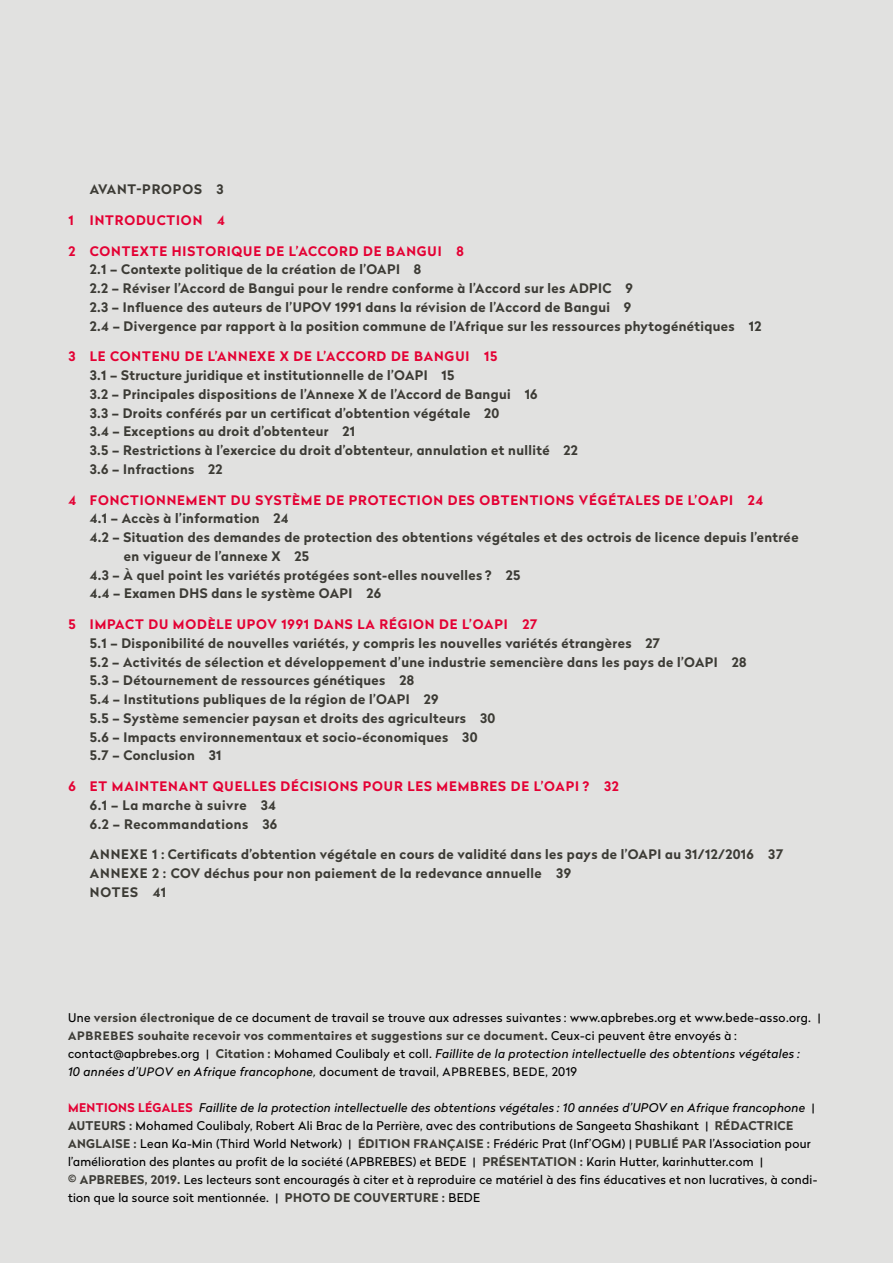
<style>
.page{position:relative;width:893px;height:1263px;background:#e1e1e0}
.page>*{position:absolute;margin:0;border:0;box-sizing:border-box;transform-origin:0 0}
.t1{font:700 13.2px "Radikal";letter-spacing:.03em;color:#3c3b35}
.t2{font:700 13.2px "Radikal";letter-spacing:.065em;color:#e40134}
.t3{font:700 13.2px "Radikal";letter-spacing:.065em;color:#3c3b35}
._03_Lauftext_oE{font:12px/18px "Radikal";letter-spacing:.025em;color:#000}
.s1{font-weight:700;color:#3c3b35}
.s2{font-weight:700;font-size:11.7px;color:#3c3b35}
.s3{font-style:italic}
.s4{font-style:italic;font-size:11.7px}
.s5{font-size:11.7px}
.s6{font-weight:700;color:#e40134}
</style>
<div class="page">
<p class="t3" style="left:90px;top:180px;width:135px">AVANT-PROPOS 3</p>
<p class="t2" style="left:69px;top:211px;width:158px">1 INTRODUCTION 4</p>
<p class="t2" style="left:69px;top:241px;width:397px">2 CONTEXTE HISTORIQUE DE L’ACCORD DE BANGUI 8</p>
<p class="t1" style="left:90px;top:260px;width:333px">2.1 – Contexte politique de la création de l’OAPI 8</p>
<p class="t1" style="left:90px;top:279px;width:544px">2.2 – Réviser l’Accord de Bangui pour le rendre conforme à l’Accord sur les ADPIC 9</p>
<p class="t1" style="left:90px;top:298px;width:543px">2.3 – Influence des auteurs de l’UPOV 1991 dans la révision de l’Accord de Bangui 9</p>
<p class="t1" style="left:90px;top:316px;width:673px">2.4 – Divergence par rapport à la position commune de l’Afrique sur les ressources phytogénétiques 12</p>
<p class="t2" style="left:69px;top:347px;width:430px">3 LE CONTENU DE L’ANNEXE X DE L’ACCORD DE BANGUI 15</p>
<p class="t1" style="left:90px;top:366px;width:366px">3.1 – Structure juridique et institutionnelle de l’OAPI 15</p>
<p class="t1" style="left:90px;top:385px;width:449px">3.2 – Principales dispositions de l’Annexe X de l’Accord de Bangui 16</p>
<p class="t1" style="left:90px;top:403px;width:411px">3.3 – Droits conférés par un certificat d’obtention végétale 20</p>
<p class="t1" style="left:90px;top:422px;width:267px">3.4 – Exceptions au droit d’obtenteur 21</p>
<p class="t1" style="left:90px;top:441px;width:489px">3.5 – Restrictions à l’exercice du droit d’obtenteur, annulation et nullité 22</p>
<p class="t1" style="left:90px;top:460px;width:134px">3.6 – Infractions 22</p>
<p class="t2" style="left:69px;top:490px;width:696px">4 FONCTIONNEMENT DU SYSTÈME DE PROTECTION DES OBTENTIONS VÉGÉTALES DE L’OAPI 24</p>
<p class="t1" style="left:90px;top:509px;width:200px">4.1 – Accès à l’information 24</p>
<p class="t1" style="left:90px;top:528px;width:710px">4.2 – Situation des demandes de protection des obtentions végétales et des octrois de licence depuis l’entrée</p>
<p class="t1" style="left:124px;top:547px;width:187px">en vigueur de l’annexe X 25</p>
<p class="t1" style="left:90px;top:565px;width:432px">4.3 – À quel point les variétés protégées sont-elles nouvelles ? 25</p>
<p class="t1" style="left:90px;top:584px;width:293px">4.4 – Examen DHS dans le système OAPI 26</p>
<p class="t2" style="left:69px;top:615px;width:470px">5 IMPACT DU MODÈLE UPOV 1991 DANS LA RÉGION DE L’OAPI 27</p>
<p class="t1" style="left:90px;top:634px;width:572px">5.1 – Disponibilité de nouvelles variétés, y compris les nouvelles variétés étrangères 27</p>
<p class="t1" style="left:90px;top:652px;width:658px">5.2 – Activités de sélection et développement d’une industrie semencière dans les pays de l’OAPI 28</p>
<p class="t1" style="left:90px;top:671px;width:326px">5.3 – Détournement de ressources génétiques 28</p>
<p class="t1" style="left:90px;top:690px;width:350px">5.4 – Institutions publiques de la région de l’OAPI 29</p>
<p class="t1" style="left:90px;top:709px;width:407px">5.5 – Système semencier paysan et droits des agriculteurs 30</p>
<p class="t1" style="left:90px;top:727px;width:389px">5.6 – Impacts environnementaux et socio-économiques 30</p>
<p class="t1" style="left:90px;top:746px;width:133px">5.7 – Conclusion 31</p>
<p class="t2" style="left:69px;top:777px;width:552px">6 ET MAINTENANT QUELLES DÉCISIONS POUR LES MEMBRES DE L’OAPI ? 32</p>
<p class="t1" style="left:90px;top:796px;width:187px">6.1 – La marche à suivre 34</p>
<p class="t1" style="left:90px;top:814px;width:189px">6.2 – Recommandations 36</p>
<p class="t1" style="left:90px;top:845px;width:695px">ANNEXE 1 : Certificats d’obtention végétale en cours de validité dans les pays de l’OAPI au 31/12/2016 37</p>
<p class="t1" style="left:90px;top:864px;width:483px">ANNEXE 2 : COV déchus pour non paiement de la redevance annuelle 39</p>
<p class="t1" style="left:90px;top:883px;width:78px">NOTES 41</p>
<p class="_03_Lauftext_oE" style="left:68px;top:1008px;width:754px">Une <span class="s1">version électroniqu</span>e de ce document de travail se trouve aux adresses suivantes : www.apbrebes.org et www.bede-asso.org. | <span class="s2">APBREBES</span> <span class="s1">souhaite recevoir vos commentaires et suggestions sur ce document.</span> Ceux-ci peuvent être envoyés à : contact@apbrebes.org | <span class="s1">Citation :</span> Mohamed Coulibaly et coll. <span class="s3">Faillite de la protection intellectuelle des obtentions végétales :<br>10 années d’</span><span class="s4">UPOV</span> <span class="s3">en Afrique francophone,</span> document de travail, <span class="s5">APBREBES</span>, <span class="s5">BEDE</span>, 2019</p>
<p class="_03_Lauftext_oE" style="left:68px;top:1098px;width:750px"><span class="s6">MENTIONS LÉGALES</span> <span class="s3">Faillite de la protection intellectuelle des obtentions végétales : 10 années d’UPOV en Afrique francophone</span> | <span class="s1">AUTEURS :</span> Mohamed Coulibaly, Robert Ali Brac de la Perrière, avec des contributions de Sangeeta Shashikant | <span class="s1">RÉDACTRICE ANGLAISE :</span> Lean Ka-Min (Third World Network) | <span class="s1">ÉDITION FRANÇAISE :</span> Frédéric Prat (Inf’OGM) | <span class="s1">PUBLIÉ PAR</span> l’Association pour l’amélioration des plantes au profit de la société (APBREBES) et BEDE | <span class="s1">PRÉSENTATION :</span> Karin Hutter, karinhutter.com |<br><span class="s1">© APBREBES, 2019.</span> Les lecteurs sont encouragés à citer et à reproduire ce matériel à des fins éducatives et non lucratives, à condi&shy;tion que la source soit mentionnée. | <span class="s1">PHOTO DE COUVERTURE :</span> BEDE</p>
</div>
